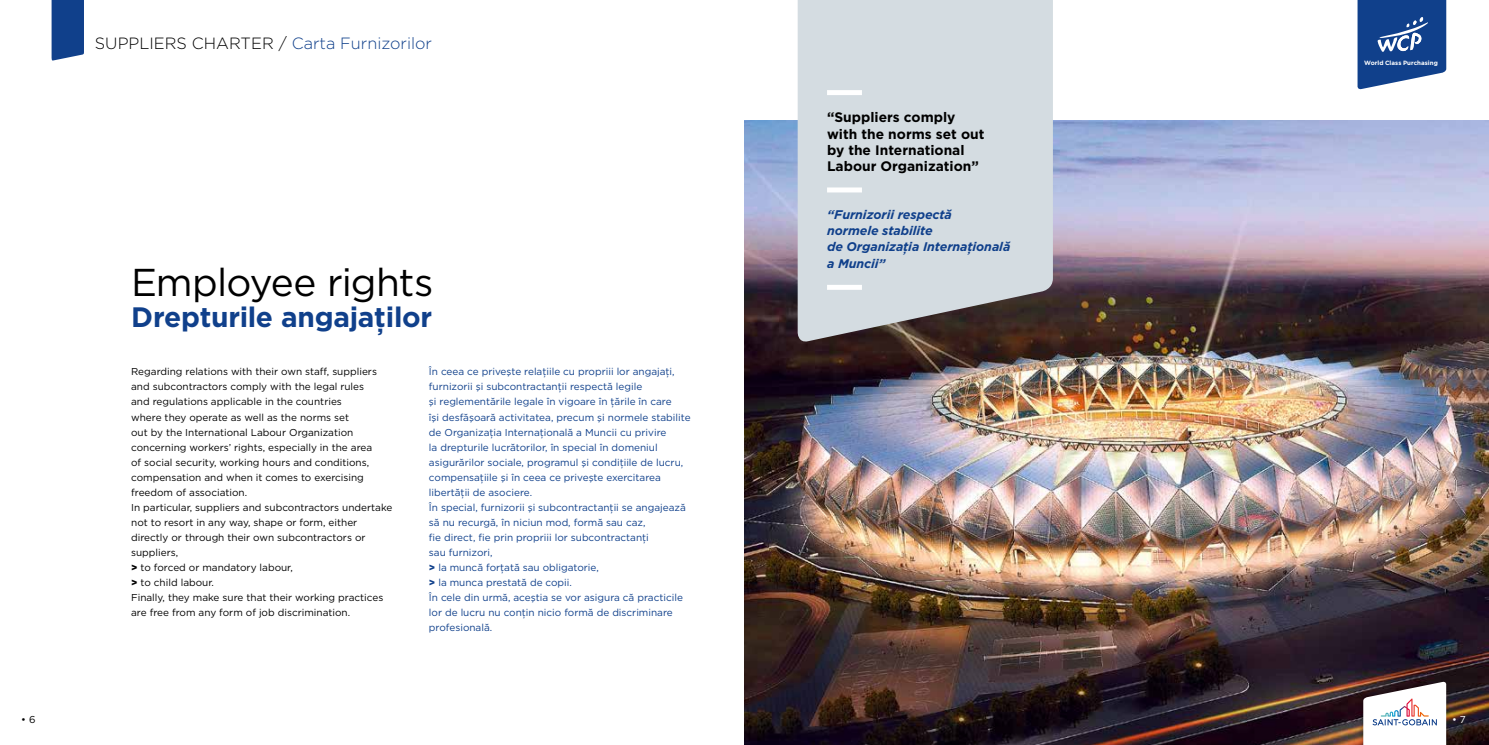
<style>
.page{position:relative;width:1489px;height:745px;background:#fff}
.page>*{position:absolute;margin:0;border:0;box-sizing:border-box;transform-origin:0 0}
.t1{font:38.75px "Gotham";letter-spacing:-.025em;color:#000}
.t2{font:700 28px "Gotham";letter-spacing:-.01em;color:#10408b}
.t3{font:300 16.25px "Gotham";color:#000}
.t4{font:700 13.75px/16.2px "Gotham";color:#000}
.t5{font:italic 700 12.5px/16.2px "Gotham";letter-spacing:-.005em;color:#10408b}
.t6{font:10px/15px "Gotham";color:#10408b}
.t7{font:10px/15px "Gotham";color:#000}
.t8{font:10px "Gotham";color:#fff}
.t9{font:700 6.12px "Gotham";letter-spacing:.01em;color:#fff}
.s1{color:#10408b}
.s2{font-weight:900}
</style>
<div class="page">
<img style="left:744px;top:120px;width:744px;height:624px">
<svg style="left:797px;top:0;width:255px;height:343px;background:#c8ced2"></svg>
<div style="left:827px;top:90px;width:35px;height:5px;background:#fff"></div>
<div style="left:827px;top:187px;width:35px;height:5px;background:#fff"></div>
<div style="left:827px;top:285px;width:35px;height:5px;background:#fff"></div>
<div style="left:52px;top:0;width:32px;height:61px;background:#10408b"></div>
<div style="left:1357px;top:676px;width:94px;height:68px;background:#000;opacity:.3"></div>
<svg style="left:1363px;top:680px;width:82px;height:64px"></svg>
<svg style="left:1357px;top:0;width:88px;height:90px;background:#365e9d"></svg>
<h3 class="t3" style="left:95px;top:33px;width:338px">SUPPLIERS CHARTER / <span class="s1">Carta Furnizorilor</span></h3>
<p class="t7" style="left:21px;top:711px;width:16px">• 6</p>
<h1 class="t1" style="left:131px;top:257px;width:303px">Employee rights</h1>
<h2 class="t2" style="left:131px;top:298px;width:302px">Drepturile angajaţilor</h2>
<p class="t7" style="left:131px;top:364px;width:263px">Regarding relations with their own staff, suppliers and subcontractors comply with the legal rules<br>and regulations applicable in the countries<br>where they operate as well as the norms set<br>out by the International Labour Organization concerning workers’ rights, especially in the area<br>of social security, working hours and conditions, compensation and when it comes to exercising freedom of association.<br>In particular, suppliers and subcontractors undertake not to resort in any way, shape or form, either directly or through their own subcontractors or suppliers,<br><span class="s2">&gt;</span> to forced or mandatory labour,<br><span class="s2">&gt;</span> to child labour.<br>Finally, they make sure that their working practices are free from any form of job discrimination.</p>
<p class="t6" style="left:429px;top:364px;width:263px">În ceea ce priveşte relaţiile cu propriii lor angajaţi, furnizorii şi subcontractanţii respectă legile<br>şi reglementările legale în vigoare în ţările în care<br>îşi desfăşoară activitatea, precum şi normele stabilite de Organizaţia Internaţională a Muncii cu privire<br>la drepturile lucrătorilor, în special în domeniul asigurărilor sociale, programul şi condiţiile de lucru, compensaţiile şi în ceea ce priveşte exercitarea libertăţii de asociere.<br>În special, furnizorii şi subcontractanţii se angajează să nu recurgă, în niciun mod, formă sau caz,<br>fie direct, fie prin propriii lor subcontractanţi<br>sau furnizori,<br><span class="s2">&gt;</span> la muncă forţată sau obligatorie,<br><span class="s2">&gt;</span> la munca prestată de copii.<br>În cele din urmă, aceştia se vor asigura că practicile lor de lucru nu conţin nicio formă de discriminare profesională.</p>
<h3 class="t4" style="left:827px;top:109px;width:159px">“Suppliers comply with the norms set out by the International<br>Labour Organization”</h3>
<p class="t5" style="left:827px;top:206px;width:185px">“Furnizorii respectă<br>normele stabilite<br>de Organizaţia Internaţională a Muncii”</p>
<p class="t9" style="left:1363px;top:59px;width:75px">World Class Purchasing</p>
<p class="t8" style="left:1451px;top:712px;width:15px">• 7</p>
</div>
